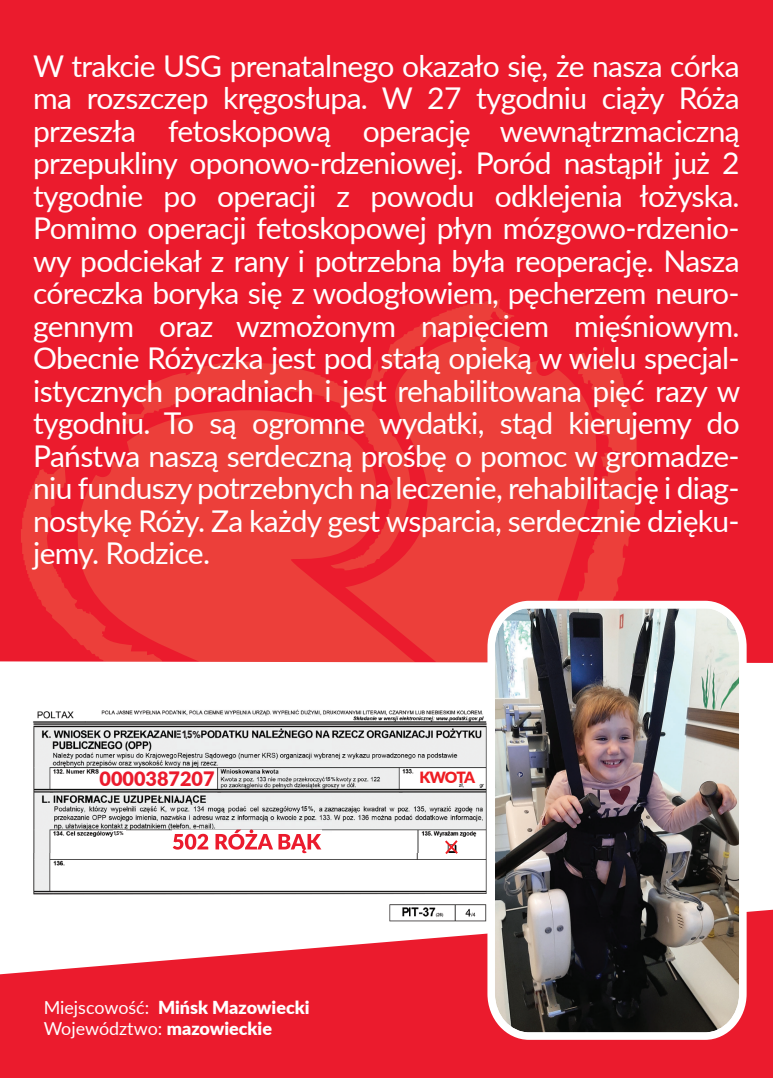
<style>
.page{position:relative;width:773px;height:1078px;background:#fff}
.page>*{position:absolute;margin:0;border:0;box-sizing:border-box;transform-origin:0 0}
.t1{font:30px/32.5px "Lato";letter-spacing:-.025em;color:#fff;text-align:justify}
.t2{font:900 19.75px "Lato";color:#eb1b2d}
.t3{font:900 18px/21.5px "Lato";color:#fff}
.t4{font:900 15.5px "Lato";letter-spacing:-.07em;color:#ee1d23}
.t5{font:700 10.5px "Avenir Next LT Pro";color:#231f20;scale:.81 1}
.t6{font:700 7px "Arial";color:#231f20;scale:.81 1}
.t7{font:700 5.75px "Arial";color:#231f20;scale:.81 1}
.t8{font:700 5.5px "Avenir Next LT Pro";color:#231f20;scale:.81 1}
.s1{font-size:8.25px}
.s2{font-size:9.75px}
.s3{font-size:4.5px}
.s4{font-size:5.5px}
.s5{font-size:6.5px}
.s6{font-weight:400}
</style>
<div class="page">
<div style="left:0;top:0;width:772px;height:785px;background:#eb1b2d"></div>
<svg style="left:21px;top:299px;width:616px;height:362px;fill:#eb3d39"></svg>
<svg style="left:78px;top:410px;width:337px;height:251px;fill:#ec3f3a"></svg>
<div style="left:0;top:661px;width:772px;height:124px;background:#fff"></div>
<svg style="left:0;top:909px;width:772px;height:168px;fill:#eb1b2d"></svg>
<img style="left:487px;top:600px;width:259px;height:439px">
<img style="left:22px;top:706px;width:483px;height:221px">
<img style="left:173px;top:829px;width:148px;height:23px">
<div style="left:182px;top:730px;width:19px;height:9px;background:#edf1f2"></div>
<svg style="left:445px;top:840px;width:13px;height:13px"></svg>
<div style="left:301px;top:805px;width:12px;height:7px;background:#eef2f2"></div>
<div style="left:325px;top:775px;width:10px;height:6px;background:#eef2f2"></div>
<div style="left:114px;top:830px;width:12px;height:6px;background:#fff"></div>
<p class="t1" style="left:33px;top:48px;width:708px">W trakcie USG prenatalnego okazało się, że nasza córka ma rozszczep kręgosłupa. W 27 tygodniu ciąży Róża przeszła fetoskopową operację wewnątrzmaciczną przepukliny oponowo-rdzeniowej. Poród nastąpił już 2 tygodnie po operacji z powodu odklejenia łożyska.<br>Pomimo operacji fetoskopowej płyn mózgowo-rdzenio&shy;wy podciekał z rany i potrzebna była reoperację. Nasza córeczka boryka się z wodogłowiem, pęcherzem neuro&shy;gennym oraz wzmożonym napięciem mięśniowym.<br>Obecnie Różyczka jest pod stałą opieką w wielu specjal&shy;istycznych poradniach i jest rehabilitowana pięć razy w tygodniu. To są ogromne wydatki, stąd kierujemy do Państwa naszą serdeczną prośbę o pomoc w gromadze&shy;niu funduszy potrzebnych na leczenie, rehabilitację i diag&shy;nostykę Róży. Za każdy gest wsparcia, serdecznie dzięku&shy;jemy. Rodzice.</p>
<p class="t5" style="left:182px;top:727px;width:25px">1 5<span class="s1">,</span> <span class="s2">%</span></p>
<p class="t2" style="left:99px;top:763px;width:117px">0000387207</p>
<p class="t4" style="left:419px;top:766px;width:57px">KWOTA</p>
<p class="t7" style="left:325px;top:774px;width:14px">1 5<span class="s3">,</span> <span class="s4">%</span></p>
<p class="t8" style="left:114px;top:829px;width:14px">1 5, %</p>
<p class="t6" style="left:301px;top:803px;width:17px">1 5<span class="s4">,</span> <span class="s5">%</span></p>
<p class="t3" style="left:44px;top:995px;width:267px"><span class="s6">Miejscowość:</span> Mińsk Mazowiecki<br><span class="s6">Województwo:</span> mazowieckie</p>
</div>
